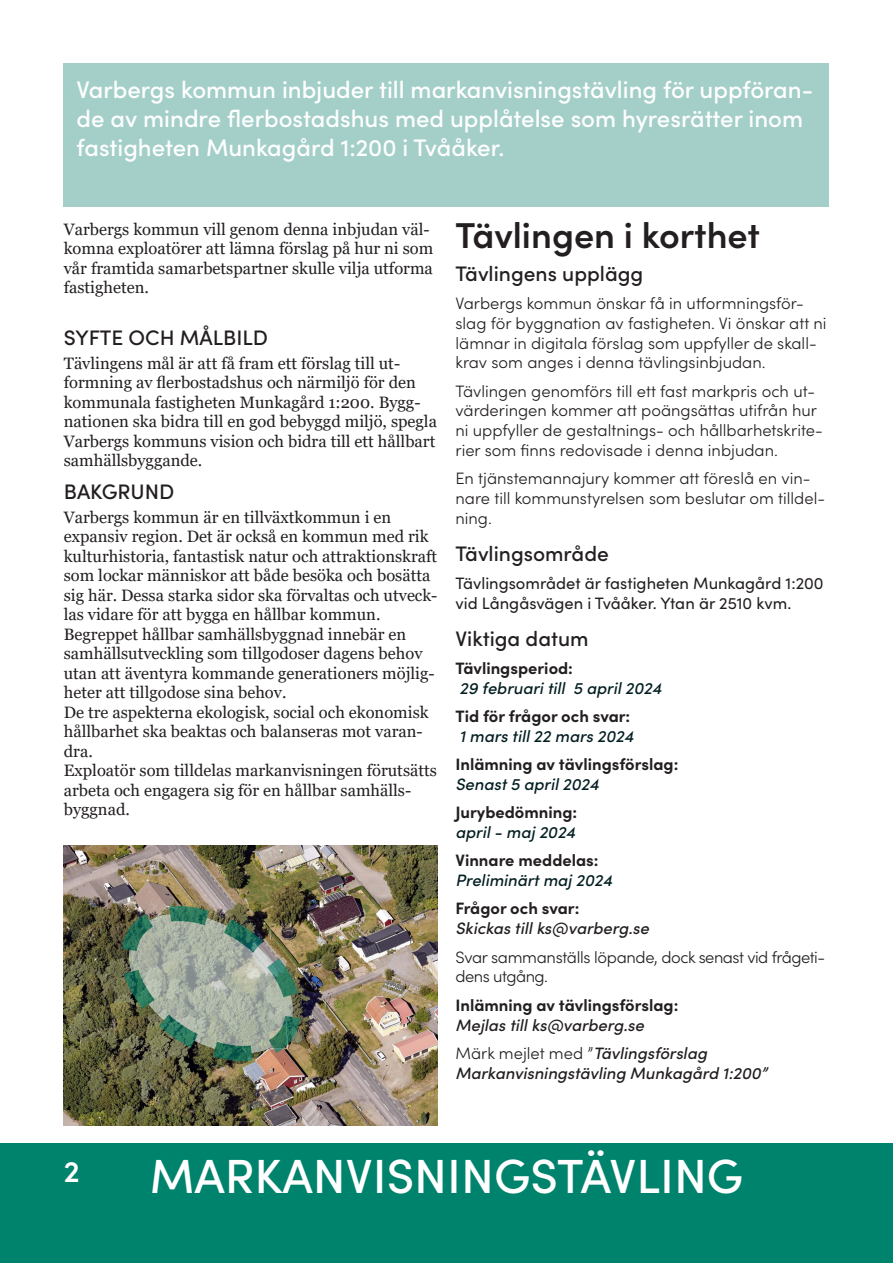
<style>
.page{position:relative;width:893px;height:1263px;background:#fff}
.page>*{position:absolute;margin:0;border:0;box-sizing:border-box;transform-origin:0 0}
.t1{font:500 48px "Sofia Pro";color:#fff}
.Kapitelrubrik{font:600 36px "Sofia Pro";color:#231f20}
.t2{font:600 30px "Sofia Pro";color:#fff}
.Rubrik_stor{font:500 24px/28.8px "Sofia Pro";color:#fff}
.Ingress{font:500 21px "Sofia Pro";color:#231f20}
.t3{font:16.5px/19.5px "Georgia";color:#231f20}
.Mellis2_punktlista{font:300 16.5px/19.8px "Sofia Pro";color:#231f20}
.Mellis2_punktlista-2{font:700 16.5px/19.8px "Sofia Pro";color:#231f20}
.Mellis2_punktlista-3{font:italic 500 16.5px/19.8px "Sofia Pro";color:#231f20}
.Mellis2_punktlista-4{font:16.5px/19.8px "Sofia Pro";color:#231f20}
.Mellis2_punktlista-5{font:italic 500 16.5px/19.8px "Sofia Pro";color:#041f22}
.Mellis2_punktlista-6{font:300 16.5px/19.8px "Sofia Pro";letter-spacing:-.03em;color:#231f20}
.s1{font-weight:700;font-style:normal;color:#231f20}
.s2{font-weight:500;font-style:italic;color:#041f22}
.s3{font-weight:700;font-style:normal}
.s4{font-weight:500;font-style:italic}
.s5{font-weight:300;font-style:normal}
</style>
<div class="page">
<div style="left:0;top:1144px;width:893px;height:119px;background:#00836d"></div>
<div style="left:64px;top:64px;width:765px;height:143px;background:#a4cfc9"></div>
<img style="left:64px;top:845px;width:373px;height:280px">
<img style="left:111px;top:900px;width:199px;height:167px">
<p class="Rubrik_stor" style="left:77px;top:74px;width:738px">Varbergs kommun inbjuder till markanvisningstävling för uppföran&shy;de av mindre flerbostadshus med upplåtelse som hyresrätter inom fastigheten Munkagård 1:200 i Tvååker.</p>
<p class="t3" style="left:64px;top:220px;width:371px">Varbergs kommun vill genom denna inbjudan väl&shy;komna exploatörer att lämna förslag på hur ni som vår framtida samarbetspartner skulle vilja utforma fastigheten.</p>
<p class="Ingress" style="left:64px;top:322px;width:206px">SYFTE OCH MÅLBILD</p>
<p class="t3" style="left:64px;top:354px;width:375px">Tävlingens mål är att få fram ett förslag till ut&shy;formning av flerbostadshus och närmiljö för den kommunala fastigheten Munkagård 1:200. Bygg&shy;nationen ska bidra till en god bebyggd miljö, spegla Varbergs kommuns vision och bidra till ett hållbart samhällsbyggande.</p>
<p class="Ingress" style="left:64px;top:476px;width:112px">BAKGRUND</p>
<p class="t3" style="left:64px;top:508px;width:375px">Varbergs kommun är en tillväxtkommun i en expansiv region. Det är också en kommun med rik kulturhistoria, fantastisk natur och attraktionskraft som lockar människor att både besöka och bosätta sig här. Dessa starka sidor ska förvaltas och utveck&shy;las vidare för att bygga en hållbar kommun.</p>
<p class="t3" style="left:64px;top:625px;width:372px">Begreppet hållbar samhällsbyggnad innebär en samhällsutveckling som tillgodoser dagens behov utan att äventyra kommande generationers möjlig&shy;heter att tillgodose sina behov.</p>
<p class="t3" style="left:64px;top:703px;width:366px">De tre aspekterna ekologisk, social och ekonomisk hållbarhet ska beaktas och balanseras mot varan&shy;dra.</p>
<p class="t3" style="left:64px;top:761px;width:375px">Exploatör som tilldelas markanvisningen förutsätts arbeta och engagera sig för en hållbar samhälls&shy;byggnad.</p>
<p class="Kapitelrubrik" style="left:455px;top:208px;width:306px">Tävlingen i korthet</p>
<p class="Ingress" style="left:455px;top:258px;width:189px">Tävlingens upplägg</p>
<p class="Mellis2_punktlista" style="left:455px;top:292px;width:373px">Varbergs kommun önskar få in utformningsför&shy;slag för byggnation av fastigheten. Vi önskar att ni lämnar in digitala förslag som uppfyller de skall&shy;krav som anges i denna tävlingsinbjudan.</p>
<p class="Mellis2_punktlista" style="left:455px;top:380px;width:369px">Tävlingen genomförs till ett fast markpris och ut&shy;värderingen kommer att poängsättas utifrån hur ni uppfyller de gestaltnings- och hållbarhetskrite&shy;rier som finns redovisade i denna inbjudan.</p>
<p class="Mellis2_punktlista" style="left:455px;top:468px;width:371px">En tjänstemannajury kommer att föreslå en vin&shy;nare till kommunstyrelsen som beslutar om tilldel&shy;ning.</p>
<p class="Ingress" style="left:455px;top:538px;width:155px">Tävlingsområde</p>
<p class="Mellis2_punktlista-4" style="left:455px;top:572px;width:370px">Tävlingsområdet är fastigheten Munkagård 1:200 vid Långåsvägen i Tvååker. Ytan är 2510 kvm.</p>
<p class="Ingress" style="left:455px;top:623px;width:135px">Viktiga datum</p>
<p class="Mellis2_punktlista-5" style="left:455px;top:657px;width:208px"><span class="s1">Tävlingsperiod:<br></span>29 februari till 5 april 2024</p>
<p class="Mellis2_punktlista-2" style="left:455px;top:705px;width:180px">Tid för frågor och svar:<br><span class="s2">1 mars till 22 mars 2024</span></p>
<p class="Mellis2_punktlista-2" style="left:455px;top:753px;width:224px">Inlämning av tävlingsförslag:<br><span class="s2">Senast 5 april 2024</span></p>
<p class="Mellis2_punktlista-2" style="left:455px;top:801px;width:123px">Jurybedömning: <span class="s2">april - maj 2024</span></p>
<p class="Mellis2_punktlista-5" style="left:455px;top:850px;width:158px"><span class="s1">Vinnare meddelas:<br></span>Preliminärt maj 2024</p>
<p class="Mellis2_punktlista-3" style="left:455px;top:898px;width:195px"><span class="s3">Frågor och svar:<br></span>Skickas till ks@varberg.se</p>
<p class="Mellis2_punktlista-6" style="left:455px;top:946px;width:371px">Svar sammanställs löpande, dock senast vid frågeti&shy;dens utgång.</p>
<p class="Mellis2_punktlista-2" style="left:455px;top:994px;width:224px">Inlämning av tävlingsförslag:<br><span class="s4">Mejlas till ks@varberg.se</span></p>
<p class="Mellis2_punktlista-3" style="left:455px;top:1042px;width:313px"><span class="s5">Märk mejlet med ”</span>Tävlingsförslag<br>Markanvisningstävling Munkagård 1:200”</p>
<h3 class="t2" style="left:64px;top:1149px;width:17px">2</h3>
<h1 class="t1" style="left:150px;top:1141px;width:595px">MARKANVISNINGSTÄVLING</h1>
</div>
